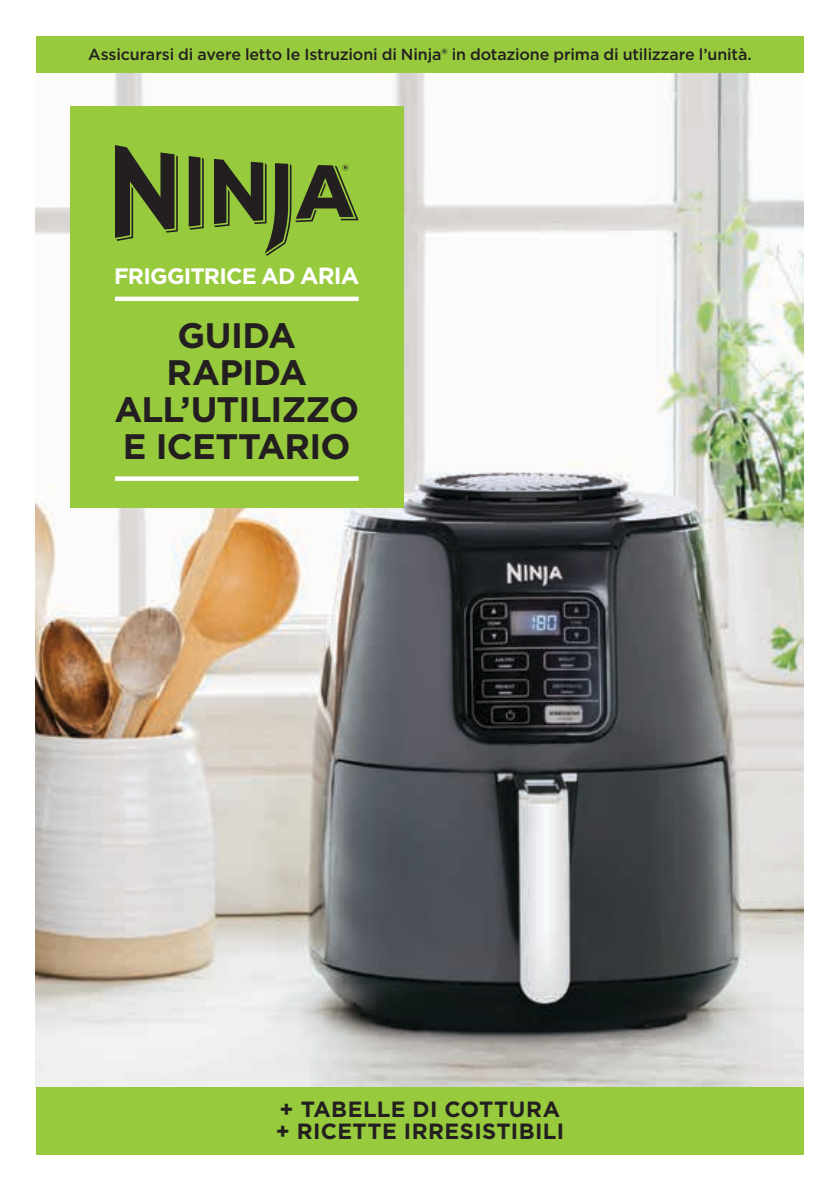
<style>
.page{position:relative;width:840px;height:1191px;background:#fff}
.page>*{position:absolute;margin:0;border:0;box-sizing:border-box;transform-origin:0 0}
.t1{font:700 35.4px/37px "Gotham";letter-spacing:-.025em;color:#231f20;text-align:center}
.t2{font:700 22.4px "Gotham";letter-spacing:-.035em;color:#fff}
.t3{font:700 22px/22px "Gotham";letter-spacing:.02em;color:#231f20}
.t4{font:500 16px "Gotham";letter-spacing:-.01em;color:#231f20}
.s1{font-size:23.4px}
</style>
<div class="page">
<img style="left:36px;top:72px;width:767px;height:1015px">
<div style="left:36px;top:36px;width:767px;height:36px;background:#97ca3d"></div>
<div style="left:36px;top:1087px;width:767px;height:68px;background:#97ca3d"></div>
<div style="left:70px;top:106px;width:333px;height:401px;background:#97ca3d"></div>
<svg style="left:115px;top:145px;width:63px;height:96px"></svg>
<svg style="left:189px;top:156px;width:15px;height:74px"></svg>
<svg style="left:214px;top:159px;width:144px;height:96px"></svg>
<hr style="left:115px;top:297px;width:243px;height:4px;background:#fff">
<div style="left:115px;top:476px;width:243px;height:5px;background:#fff"></div>
<p class="t4" style="left:88px;top:44px;width:665px">Assicurarsi di avere letto le Istruzioni di Ninja® in dotazione prima di utilizzare l’unità.</p>
<h2 class="t2" style="left:114px;top:261px;width:246px">FRIGGITRICE AD <span class="s1">ARIA</span></h2>
<h1 class="t1" style="left:114px;top:316px;width:246px">GUIDA<br>RAPIDA<br>ALL’UTILIZZO<br>E ICETTARIO</h1>
<h3 class="t3" style="left:275px;top:1097px;width:290px">+ TABELLE DI COTTURA + RICETTE IRRESISTIBILI</h3>
</div>
